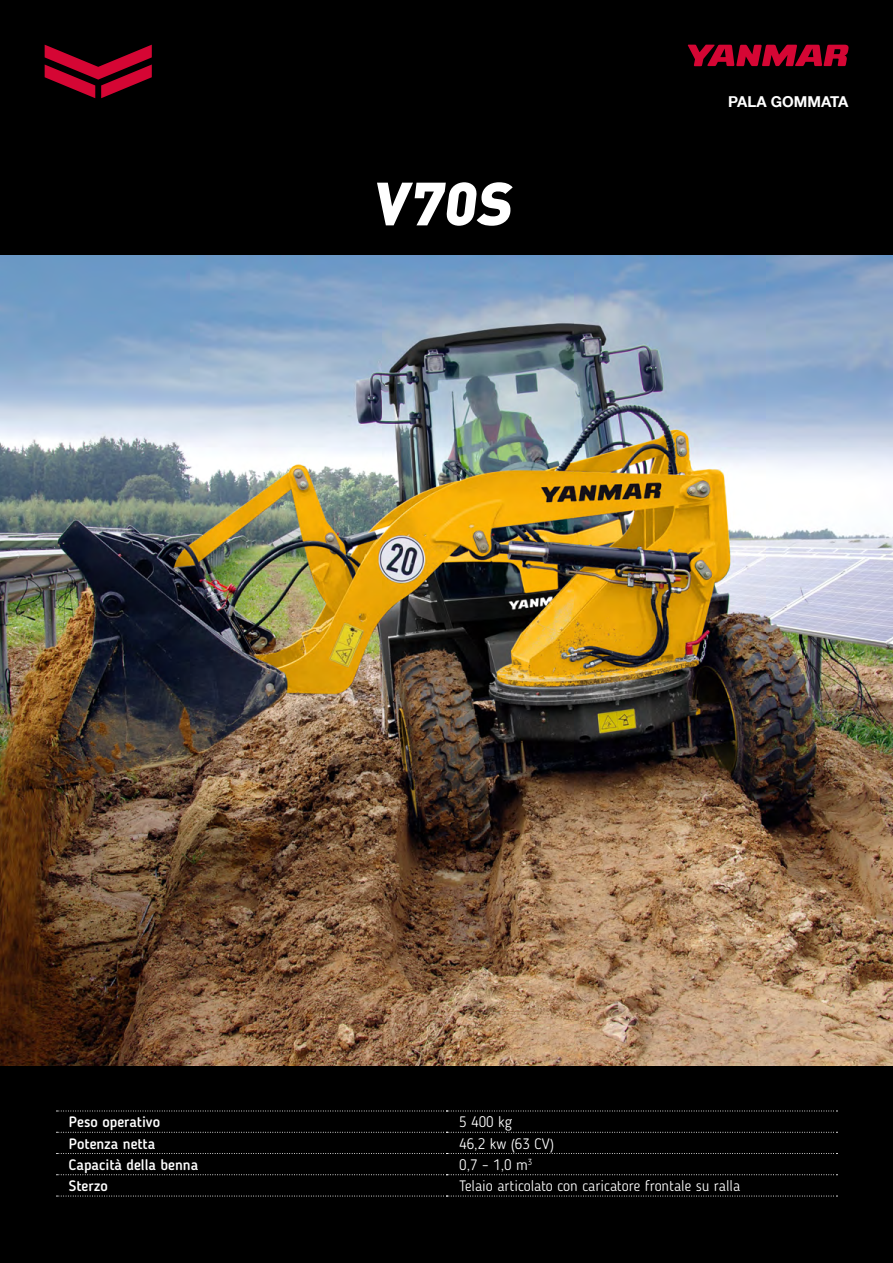
<style>
.page{position:relative;width:893px;height:1263px;background:#000}
.page>*{position:absolute;margin:0;border:0;box-sizing:border-box;transform-origin:0 0}
.t1{font:900 60px "DINOT";color:#fff}
.t2{font:300 15px "Blogger Sans";color:#fff}
.t3{font:500 15px "Blogger Sans";color:#fff}
.t4{font:700 15px "Helvetica Neue LT Com";color:#fff}
</style>
<div class="page">
<svg style="left:688px;top:45px;width:160px;height:21px"></svg>
<svg style="left:45px;top:45px;width:107px;height:53px"></svg>
<svg style="left:57px;top:1110px;width:780px;height:1px"></svg>
<svg style="left:57px;top:1132px;width:780px;height:1px"></svg>
<svg style="left:57px;top:1153px;width:780px;height:1px"></svg>
<svg style="left:57px;top:1174px;width:780px;height:1px"></svg>
<svg style="left:57px;top:1196px;width:780px;height:1px"></svg>
<img style="left:0;top:255px;width:893px;height:810px">
<h1 class="t1" style="left:372px;top:163px;width:150px">V70S</h1>
<p class="t4" style="left:728px;top:92px;width:122px">PALA GOMMATA</p>
<p class="t3" style="left:69px;top:1113px;width:93px">Peso operativo</p>
<p class="t2" style="left:459px;top:1113px;width:54px">5 400 kg</p>
<p class="t3" style="left:69px;top:1134px;width:88px">Potenza netta</p>
<p class="t2" style="left:459px;top:1134px;width:97px">46,2 kw (63 CV)</p>
<p class="t3" style="left:69px;top:1155px;width:131px">Capacità della benna</p>
<p class="t2" style="left:459px;top:1156px;width:74px">0,7 – 1,0 m<sup>3</sup></p>
<p class="t3" style="left:69px;top:1177px;width:40px">Sterzo</p>
<p class="t2" style="left:459px;top:1177px;width:282px">Telaio articolato con caricatore frontale su ralla</p>
</div>
